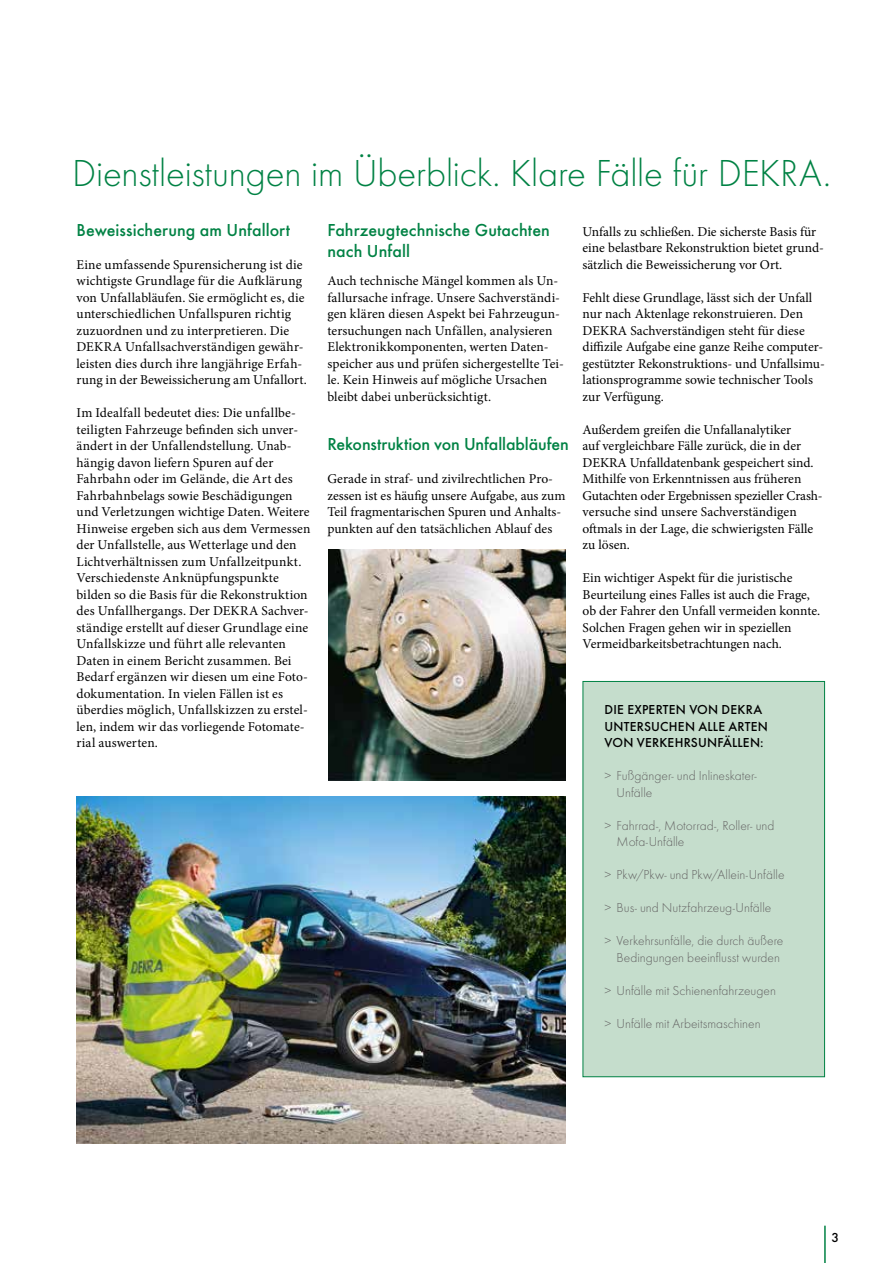
<style>
.page{position:relative;width:893px;height:1263px;background:#fff}
.page>*{position:absolute;margin:0;border:0;box-sizing:border-box;transform-origin:0 0}
.t1{font:300 39px "Futura";letter-spacing:-.005em;color:#008244}
.t2{font:500 18px/21px "Futura";color:#008244}
.t3{font:13.5px/16.5px "Minion Pro";letter-spacing:.005em;color:#000}
.t4{font:300 13.5px/16.5px "Futura";color:#646363}
.t5{font:500 13.5px/16.5px "Futura";letter-spacing:.015em;color:#000}
</style>
<div class="page">
<hr style="left:824px;top:1226px;width:2px;height:37px;background:#008244">
<div style="left:583px;top:681px;width:242px;height:396px;background:#c5ddcc"></div>
<div style="left:583px;top:681px;width:242px;height:396px;border:1px solid #008244"></div>
<img style="left:328px;top:549px;width:238px;height:231px">
<img style="left:77px;top:796px;width:489px;height:347px">
<h1 class="t1" style="left:72px;top:148px;width:760px">Dienstleistungen im Überblick. Klare Fälle für DEKRA.</h1>
<p class="t3" style="left:583px;top:223px;width:243px">Unfalls zu schließen. Die sicherste Basis für eine belastbare Rekonstruktion bietet grund&shy;sätzlich die Beweissicherung vor Ort.</p>
<p class="t3" style="left:583px;top:289px;width:244px">Fehlt diese Grundlage, lässt sich der Unfall nur nach Aktenlage rekonstruieren. Den DEKRA Sachverständigen steht für diese diffizile Aufgabe eine ganze Reihe computer&shy;gestützter Rekonstruktions- und Unfallsimu&shy;lationsprogramme sowie technischer Tools zur Verfügung.</p>
<p class="t3" style="left:583px;top:421px;width:242px">Außerdem greifen die Unfallanalytiker<br>auf vergleichbare Fälle zurück, die in der DEKRA Unfalldatenbank gespeichert sind.<br>Mithilfe von Erkenntnissen aus früheren Gutachten oder Ergebnissen spezieller Crash&shy;versuche sind unsere Sachverständigen oftmals in der Lage, die schwierigsten Fälle zu lösen.</p>
<p class="t3" style="left:583px;top:569px;width:239px">Ein wichtiger Aspekt für die juristische Beurteilung eines Falles ist auch die Frage, ob der Fahrer den Unfall vermeiden konnte.<br>Solchen Fragen gehen wir in speziellen Vermeidbarkeitsbetrachtungen nach.</p>
<h2 class="t2" style="left:77px;top:217px;width:215px">Beweissicherung am Unfallort</h2>
<p class="t3" style="left:77px;top:256px;width:232px">Eine umfassende Spurensicherung ist die wichtigste Grundlage für die Aufklärung von Unfallabläufen. Sie ermöglicht es, die unterschiedlichen Unfallspuren richtig zuzuordnen und zu interpretieren. Die DEKRA Unfallsachverständigen gewähr&shy;leisten dies durch ihre langjährige Erfah&shy;rung in der Beweissicherung am Unfallort.</p>
<p class="t3" style="left:77px;top:404px;width:235px">Im Idealfall bedeutet dies: Die unfallbe&shy;teiligten Fahrzeuge befinden sich unver&shy;ändert in der Unfallendstellung. Unab&shy;hängig davon liefern Spuren auf der Fahrbahn oder im Gelände, die Art des Fahrbahnbelags sowie Beschädigungen und Verletzungen wichtige Daten. Weitere Hinweise ergeben sich aus dem Vermessen der Unfallstelle, aus Wetterlage und den Lichtverhältnissen zum Unfallzeitpunkt.<br>Verschiedenste Anknüpfungspunkte bilden so die Basis für die Rekonstruktion des Unfallhergangs. Der DEKRA Sachver&shy;ständige erstellt auf dieser Grundlage eine Unfallskizze und führt alle relevanten Daten in einem Bericht zusammen. Bei Bedarf ergänzen wir diesen um eine Foto&shy;dokumentation. In vielen Fällen ist es überdies möglich, Unfallskizzen zu erstel&shy;len, indem wir das vorliegende Fotomate&shy;rial auswerten.</p>
<h2 class="t2" style="left:327px;top:217px;width:224px">Fahrzeugtechnische Gutachten nach Unfall</h2>
<p class="t3" style="left:327px;top:273px;width:238px">Auch technische Mängel kommen als Un&shy;fallursache infrage. Unsere Sachverständi&shy;gen klären diesen Aspekt bei Fahrzeugun&shy;tersuchungen nach Unfällen, analysieren Elektronikkomponenten, werten Daten&shy;speicher aus und prüfen sichergestellte Tei&shy;le. Kein Hinweis auf mögliche Ursachen bleibt dabei unberücksichtigt.</p>
<h2 class="t2" style="left:327px;top:432px;width:243px">Rekonstruktion von Unfallabläufen</h2>
<p class="t3" style="left:327px;top:471px;width:240px">Gerade in straf- und zivilrechtlichen Pro&shy;zessen ist es häufig unsere Aufgabe, aus zum Teil fragmentarischen Spuren und Anhalts&shy;punkten auf den tatsächlichen Ablauf des</p>
<p class="t5" style="left:605px;top:700px;width:165px">DIE EXPERTEN VON DEKRA<br>UNTERSUCHEN ALLE ARTEN<br>VON VERKEHRSUNFÄLLEN:</p>
<p class="t4" style="left:617px;top:767px;width:142px;text-indent:-12px">&gt; Fußgänger- und Inlineskater-<br>Unfälle</p>
<p class="t4" style="left:617px;top:816px;width:159px;text-indent:-12px">&gt; Fahrrad-, Motorrad-, Roller- und<br>Mofa-Unfälle</p>
<p class="t4" style="left:605px;top:866px;width:181px">&gt; Pkw/Pkw- und Pkw/Allein-Unfälle</p>
<p class="t4" style="left:605px;top:899px;width:168px">&gt; Bus- und Nutzfahrzeug-Unfälle</p>
<p class="t4" style="left:605px;top:932px;width:180px;text-align:right">&gt; Verkehrsunfälle, die durch äußere<br>Bedingungen beeinflusst wurden</p>
<p class="t4" style="left:605px;top:981px;width:173px">&gt; Unfälle mit Schienenfahrzeugen</p>
<p class="t4" style="left:605px;top:1014px;width:158px">&gt; Unfälle mit Arbeitsmaschinen</p>
<p class="t5" style="left:831px;top:1228px;width:9px">3</p>
</div>
